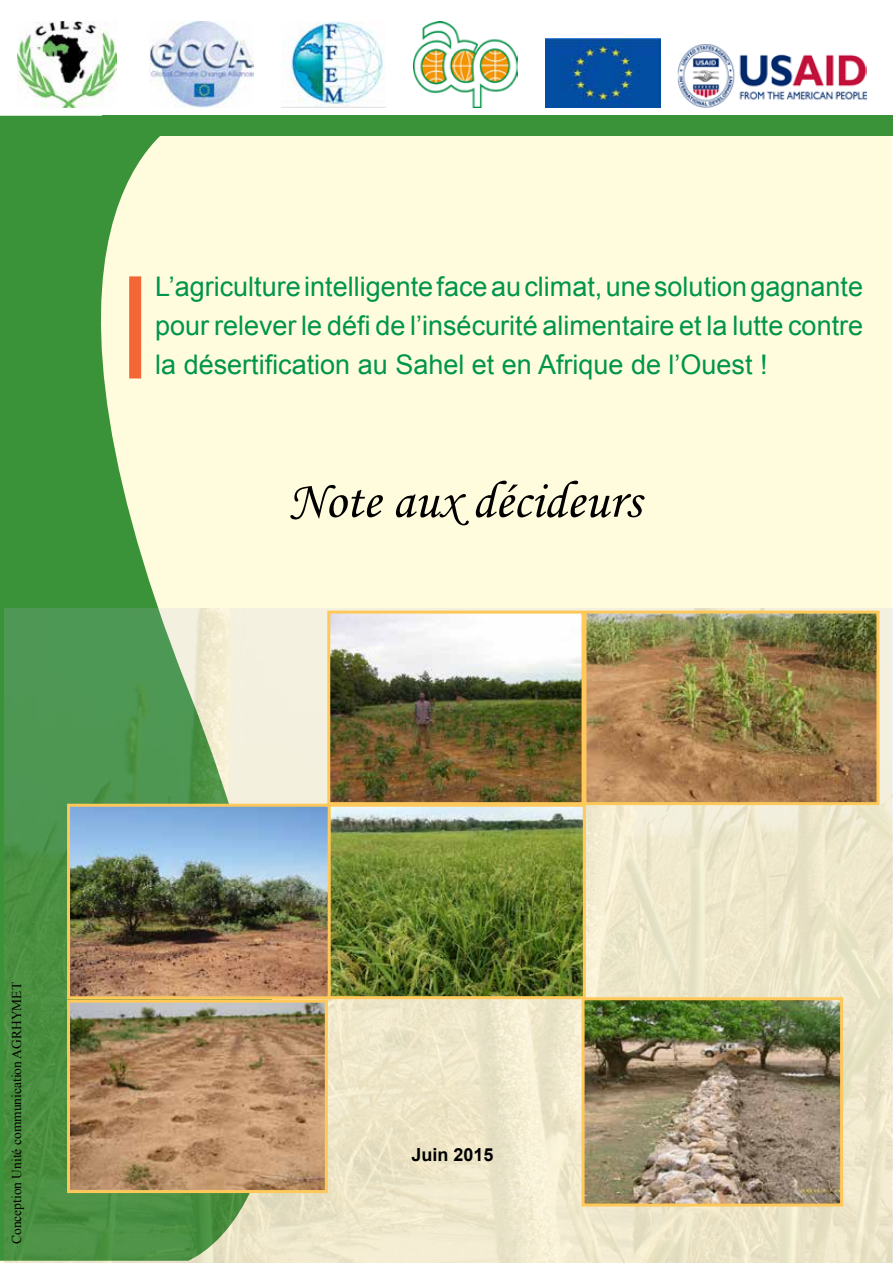
<style>
.page{position:relative;width:893px;height:1263px;background:#fff}
.page>*{position:absolute;margin:0;border:0;box-sizing:border-box;transform-origin:0 0}
.t1{font:52.5px "Monotype Corsiva";color:#000}
.t2{font:27px/39px "Arial";color:#00954c;text-align:justify}
.t3{font:700 18px "Arial";color:#000}
.t4{font:13.5px "Times New Roman";color:#000}
</style>
<div class="page">
<div style="left:1px;top:116px;width:891px;height:1146px;background:#fffcdd"></div>
<svg style="left:0;top:116px;width:160px;height:1145px;fill:#3b9339"></svg>
<img style="left:4px;top:608px;width:889px;height:655px">
<img style="left:71px;top:1004px;width:253px;height:185px">
<div style="left:67px;top:1000px;width:261px;height:193px;border:3px solid #ffc85b"></div>
<img style="left:331px;top:808px;width:251px;height:187px">
<div style="left:325px;top:804px;width:261px;height:195px;border:3px solid #ffc85b"></div>
<img style="left:331px;top:615px;width:250px;height:186px">
<div style="left:327px;top:611px;width:258px;height:194px;border:3px solid #ffc85b"></div>
<img style="left:587px;top:615px;width:288px;height:186px">
<div style="left:583px;top:611px;width:296px;height:194px;border:3px solid #ffc85b"></div>
<img style="left:586px;top:1001px;width:253px;height:201px">
<div style="left:582px;top:997px;width:261px;height:209px;border:3px solid #ffc85b"></div>
<img style="left:71px;top:808px;width:256px;height:187px">
<div style="left:67px;top:804px;width:264px;height:195px;border:3px solid #ffc85b"></div>
<img style="left:17px;top:21px;width:100px;height:86px">
<div style="left:129px;top:276px;width:12px;height:102px;background:#f26735"></div>
<img style="left:149px;top:21px;width:105px;height:86px">
<img style="left:281px;top:21px;width:103px;height:86px">
<img style="left:545px;top:39px;width:115px;height:68px">
<img style="left:677px;top:44px;width:190px;height:63px">
<div style="left:102px;top:116px;width:791px;height:20px;background:#3b9339"></div>
<img style="left:413px;top:21px;width:104px;height:86px">
<p class="t2" style="left:155px;top:267px;width:709px">L’agriculture intelligente face au climat, une solution gagnante pour relever le défi de l’insécurité alimentaire et la lutte contre la désertification au Sahel et en Afrique de l’Ouest !</p>
<h1 class="t1" style="left:288px;top:469px;width:354px">Note aux décideurs</h1>
<p class="t4" style="left:7px;top:1244px;width:264px;rotate:-90deg">Conception Unité communication AGRHYMET</p>
<p class="t3" style="left:411px;top:1143px;width:84px">Juin 2015</p>
</div>
